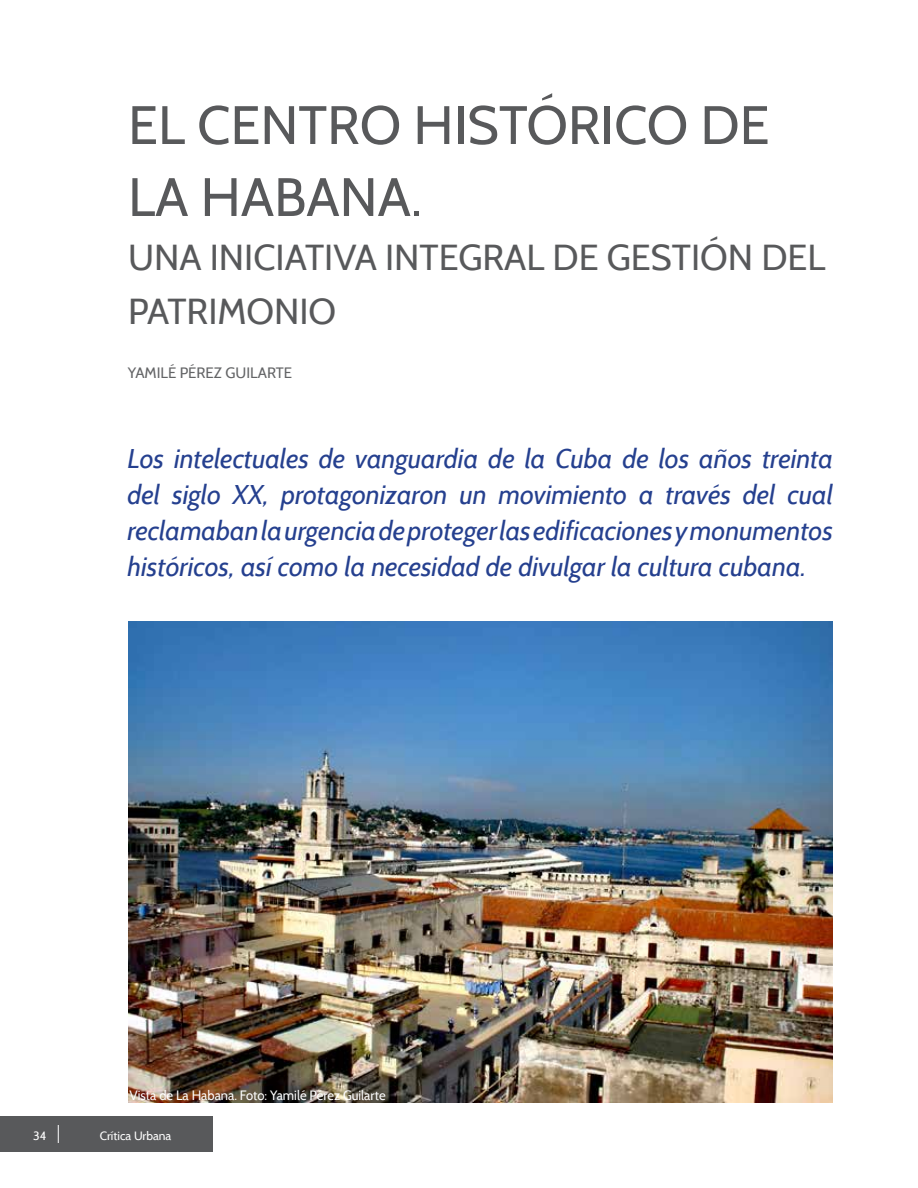
<style>
.page{position:relative;width:918px;height:1188px;background:#fff}
.page>*{position:absolute;margin:0;border:0;box-sizing:border-box;transform-origin:0 0}
.t1{font:54px/72px "Cabin";color:#58595b}
.t2{font:36px/54px "Cabin";color:#58595b}
.t3{font:italic 27px/36px "Cabin";color:#25408f;text-align:justify}
.t4{font:15px "Cabin";color:#636466}
.t5{font:13.5px "Cabin";color:#fff;scale:.96 1}
.t6{font:12px "Cabin";color:#fff}
</style>
<div class="page">
<div style="left:0;top:1116px;width:213px;height:36px;background:#58595b"></div>
<svg style="left:58px;top:1125px;width:1px;height:18px"></svg>
<img style="left:128px;top:621px;width:705px;height:482px">
<h1 class="t1" style="left:128px;top:89px;width:643px">EL CENTRO HISTÓRICO DE<br>LA HABANA.</h1>
<h2 class="t2" style="left:128px;top:230px;width:699px">UNA INICIATIVA INTEGRAL DE GESTIÓN DEL<br>PATRIMONIO</h2>
<p class="t4" style="left:128px;top:364px;width:166px">YAMILÉ PÉREZ GUILARTE</p>
<p class="t3" style="left:128px;top:440px;width:707px">Los intelectuales de vanguardia de la Cuba de los años treinta del siglo XX, protagonizaron un movimiento a través del cual reclamaban la urgencia de proteger las edificaciones y monumentos históricos, así como la necesidad de divulgar la cultura cubana.</p>
<p class="t5" style="left:129px;top:1087px;width:268px">Vista de La Habana. Foto: Yamilé Pérez Guilarte</p>
<p class="t6" style="left:33px;top:1128px;width:15px">34</p>
<p class="t6" style="left:100px;top:1128px;width:73px">Crítica Urbana</p>
</div>
